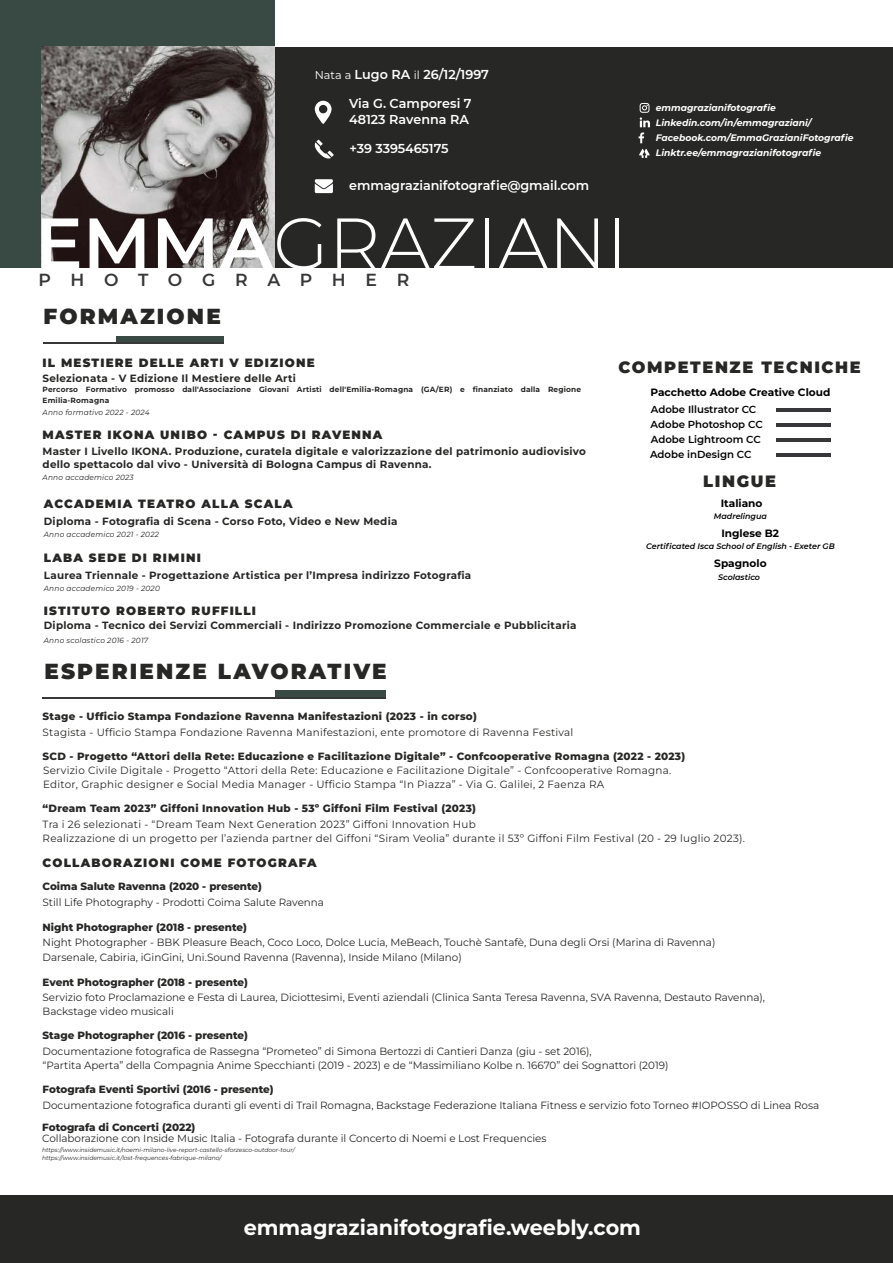
<style>
.page{position:relative;width:893px;height:1263px;background:#fff}
.page>*{position:absolute;margin:0;border:0;box-sizing:border-box;transform-origin:0 0}
.t1{font:300 72.6px "Montserrat";color:#fff}
.t2{font:900 21.75px "Montserrat";letter-spacing:.1em;color:#272726}
.t3{font:700 21px "Montserrat";color:#fff}
.t4{font:600 17.4px "Montserrat";letter-spacing:1.145em;color:#373638}
.t5{font:900 16.35px "Montserrat";letter-spacing:.1em;color:#272726}
.t6{font:600 12.9px/15.3px "Montserrat";letter-spacing:-.01em;color:#fff}
.t7{font:900 12px "Montserrat";letter-spacing:.1em;color:#272726}
.t8{font:10.5px/13.5px "Montserrat";color:#272726}
.t9{font:10.5px/13.5px "Montserrat";letter-spacing:.025em;color:#272726}
.t10{font:800 10.5px "Montserrat";letter-spacing:.015em;color:#272726}
.t11{font:700 10.5px/13.5px "Montserrat";letter-spacing:.025em;color:#272726}
.t12{font:700 10.5px "Montserrat";color:#000}
.t13{font:600 10.2px/14.7px "Montserrat";color:#000}
.t14{font:italic 700 9.3px/15.1px "Montserrat";color:#fff}
.t15{font:italic 600 7.95px "Montserrat";color:#000}
.t16{font:700 7.5px/10.5px "Montserrat";letter-spacing:.025em;color:#272726}
.t17{font:italic 7.5px "Montserrat";letter-spacing:.025em;color:#272726}
.t18{font:italic 6px/8.1px "Montserrat";color:#272726}
.s1{font-weight:400;font-size:11.4px}
.s2{font-weight:600}
</style>
<div class="page">
<div style="left:0;top:1196px;width:893px;height:67px;background:#272726"></div>
<div style="left:0;top:0;width:274px;height:268px;background:#394943"></div>
<div style="left:239px;top:47px;width:654px;height:221px;background:#272726"></div>
<img style="left:42px;top:47px;width:232px;height:221px">
<div style="left:116px;top:336px;width:108px;height:8px;background:#394943"></div>
<hr style="left:44px;top:342px;width:180px;height:2px;background:#373638">
<svg style="left:315px;top:101px;width:17px;height:23px"></svg>
<svg style="left:314px;top:140px;width:20px;height:19px"></svg>
<svg style="left:315px;top:179px;width:18px;height:14px"></svg>
<svg style="left:639px;top:103px;width:11px;height:40px"></svg>
<svg style="left:639px;top:149px;width:11px;height:9px"></svg>
<hr style="left:777px;top:409px;width:54px;height:3px;background:#373638">
<hr style="left:777px;top:423px;width:54px;height:4px;background:#373638">
<hr style="left:777px;top:438px;width:54px;height:4px;background:#373638">
<hr style="left:777px;top:453px;width:54px;height:4px;background:#373638">
<div style="left:276px;top:690px;width:110px;height:7px;background:#394943"></div>
<hr style="left:43px;top:697px;width:343px;height:2px;background:#373638">
<p class="t6" style="left:315px;top:66px;width:176px"><span class="s1">Nata a</span> Lugo RA <span class="s1">il</span> 26/12/1997</p>
<p class="t6" style="left:349px;top:96px;width:124px">Via G. Camporesi 7<br>48123 Ravenna RA</p>
<p class="t6" style="left:349px;top:140px;width:101px">+39 3395465175</p>
<p class="t6" style="left:349px;top:177px;width:241px">emmagrazianifotografie@gmail.com</p>
<h1 class="t1" style="left:35px;top:194px;width:594px"><span class="s2">EMMA</span>GRAZIANI</h1>
<h2 class="t2" style="left:44px;top:300px;width:179px">FORMAZIONE</h2>
<h3 class="t4" style="left:38px;top:268px;width:372px">PHOTOGRAPHER</h3>
<p class="t14" style="left:656px;top:99px;width:122px">emmagrazianifotografie</p>
<p class="t14" style="left:656px;top:130px;width:199px">Facebook.com/EmmaGrazianiFotografie<br>Linktr.ee/emmagrazianifotografie</p>
<p class="t14" style="left:656px;top:114px;width:157px">Linkedin.com/in/emmagraziani/</p>
<p class="t7" style="left:43px;top:354px;width:274px">IL MESTIERE DELLE ARTI V EDIZIONE</p>
<p class="t11" style="left:43px;top:370px;width:255px">Selezionata - V Edizione Il Mestiere delle Arti</p>
<p class="t16" style="left:43px;top:384px;width:540px">Percorso Formativo promosso dall'Associazione Giovani Artisti dell'Emilia-Romagna (GA/ER) e finanziato dalla Regione<br>Emilia-Romagna</p>
<p class="t17" style="left:43px;top:407px;width:109px">Anno formativo 2022 - 2024</p>
<p class="t7" style="left:43px;top:426px;width:341px">MASTER IKONA UNIBO - CAMPUS DI RAVENNA</p>
<p class="t11" style="left:43px;top:443px;width:545px">Master I Livello IKONA. Produzione, curatela digitale e valorizzazione del patrimonio audiovisivo dello spettacolo dal vivo - Università di Bologna Campus di Ravenna.</p>
<p class="t17" style="left:43px;top:472px;width:93px">Anno accademico 2023</p>
<p class="t7" style="left:44px;top:495px;width:250px">ACCADEMIA TEATRO ALLA SCALA</p>
<p class="t11" style="left:44px;top:514px;width:355px">Diploma - Fotografia di Scena - Corso Foto, Video e New Media</p>
<p class="t17" style="left:44px;top:529px;width:117px">Anno accademico 2021 - 2022</p>
<p class="t7" style="left:44px;top:548px;width:159px">LABA SEDE DI RIMINI</p>
<p class="t11" style="left:44px;top:568px;width:429px">Laurea Triennale - Progettazione Artistica per l’Impresa indirizzo Fotografia</p>
<p class="t17" style="left:44px;top:583px;width:118px">Anno accademico 2019 - 2020</p>
<p class="t7" style="left:44px;top:602px;width:214px">ISTITUTO ROBERTO RUFFILLI</p>
<p class="t11" style="left:44px;top:618px;width:534px">Diploma - Tecnico dei Servizi Commerciali - Indirizzo Promozione Commerciale e Pubblicitaria</p>
<p class="t17" style="left:44px;top:635px;width:106px">Anno scolastico 2016 - 2017</p>
<h2 class="t2" style="left:44px;top:655px;width:344px">ESPERIENZE LAVORATIVE</h2>
<p class="t10" style="left:43px;top:709px;width:436px">Stage - Ufficio Stampa Fondazione Ravenna Manifestazioni (2023 - in corso)</p>
<p class="t9" style="left:43px;top:725px;width:532px">Stagista - Ufficio Stampa Fondazione Ravenna Manifestazioni, ente promotore di Ravenna Festival</p>
<h3 class="t5" style="left:618px;top:354px;width:244px">COMPETENZE TECNICHE</h3>
<p class="t12" style="left:650px;top:385px;width:181px">Pacchetto Adobe Creative Cloud</p>
<p class="t13" style="left:650px;top:402px;width:114px">Adobe Illustrator CC<br>Adobe Photoshop CC<br>Adobe Lightroom CC<br>Adobe inDesign CC</p>
<h3 class="t5" style="left:703px;top:469px;width:74px">LINGUE</h3>
<p class="t12" style="left:721px;top:495px;width:43px">Italiano</p>
<p class="t15" style="left:714px;top:511px;width:55px">Madrelingua</p>
<p class="t12" style="left:714px;top:556px;width:54px">Spagnolo</p>
<p class="t15" style="left:718px;top:571px;width:43px">Scolastico</p>
<p class="t12" style="left:721px;top:525px;width:59px">Inglese B2</p>
<p class="t15" style="left:646px;top:541px;width:190px">Certificated Isca School of English - Exeter GB</p>
<p class="t10" style="left:43px;top:749px;width:644px">SCD - Progetto “Attori della Rete: Educazione e Facilitazione Digitale” - Confcooperative Romagna (2022 - 2023)</p>
<p class="t9" style="left:43px;top:764px;width:630px">Servizio Civile Digitale - Progetto “Attori della Rete: Educazione e Facilitazione Digitale” - Confcooperative Romagna.<br>Editor, Graphic designer e Social Media Manager - Ufficio Stampa “In Piazza” - Via G. Galilei, 2 Faenza RA</p>
<p class="t10" style="left:43px;top:801px;width:435px">“Dream Team 2023” Giffoni Innovation Hub - 53º Giffoni Film Festival (2023)</p>
<p class="t9" style="left:43px;top:817px;width:704px">Tra i 26 selezionati - “Dream Team Next Generation 2023” Giffoni Innovation Hub<br>Realizzazione di un progetto per l’azienda partner del Giffoni “Siram Veolia” durante il 53º Giffoni Film Festival (20 - 29 luglio 2023).</p>
<p class="t7" style="left:43px;top:853px;width:276px">COLLABORAZIONI COME FOTOGRAFA</p>
<p class="t10" style="left:43px;top:879px;width:221px">Coima Salute Ravenna (2020 - presente)</p>
<p class="t8" style="left:43px;top:895px;width:283px">Still Life Photography - Prodotti Coima Salute Ravenna</p>
<p class="t10" style="left:43px;top:919px;width:206px">Night Photographer (2018 - presente)</p>
<p class="t8" style="left:43px;top:935px;width:674px;line-height:15px">Night Photographer - BBK Pleasure Beach, Coco Loco, Dolce Lucia, MeBeach, Touchè Santafè, Duna degli Orsi (Marina di Ravenna)<br>Darsenale, Cabiria, iGinGini, Uni.Sound Ravenna (Ravenna), Inside Milano (Milano)</p>
<p class="t10" style="left:43px;top:974px;width:207px">Event Photographer (2018 - presente)</p>
<p class="t8" style="left:43px;top:991px;width:724px">Servizio foto Proclamazione e Festa di Laurea, Diciottesimi, Eventi aziendali (Clinica Santa Teresa Ravenna, SVA Ravenna, Destauto Ravenna),<br>Backstage video musicali</p>
<p class="t10" style="left:43px;top:1028px;width:207px">Stage Photographer (2016 - presente)</p>
<p class="t8" style="left:43px;top:1044px;width:627px">Documentazione fotografica de Rassegna “Prometeo” di Simona Bertozzi di Cantieri Danza (giu - set 2016),<br>“Partita Aperta” della Compagnia Anime Specchianti (2019 - 2023) e de “Massimiliano Kolbe n. 16670” dei Sognattori (2019)</p>
<p class="t10" style="left:43px;top:1081px;width:232px">Fotografa Eventi Sportivi (2016 - presente)</p>
<p class="t8" style="left:43px;top:1098px;width:778px">Documentazione fotografica duranti gli eventi di Trail Romagna, Backstage Federazione Italiana Fitness e servizio foto Torneo #IOPOSSO di Linea Rosa</p>
<p class="t10" style="left:42px;top:1119px;width:155px">Fotografa di Concerti (2022)</p>
<p class="t8" style="left:42px;top:1131px;width:506px">Collaborazione con Inside Music Italia - Fotografa durante il Concerto di Noemi e Lost Frequencies</p>
<p class="t18" style="left:42px;top:1145px;width:254px">https://www.insidemusic.it/noemi-milano-live-report-castello-sforzesco-outdoor-tour/ https://www.insidemusic.it/lost-frequences-fabrique-milano/</p>
<h3 class="t3" style="left:244px;top:1212px;width:399px">emmagrazianifotografie.weebly.com</h3>
</div>
